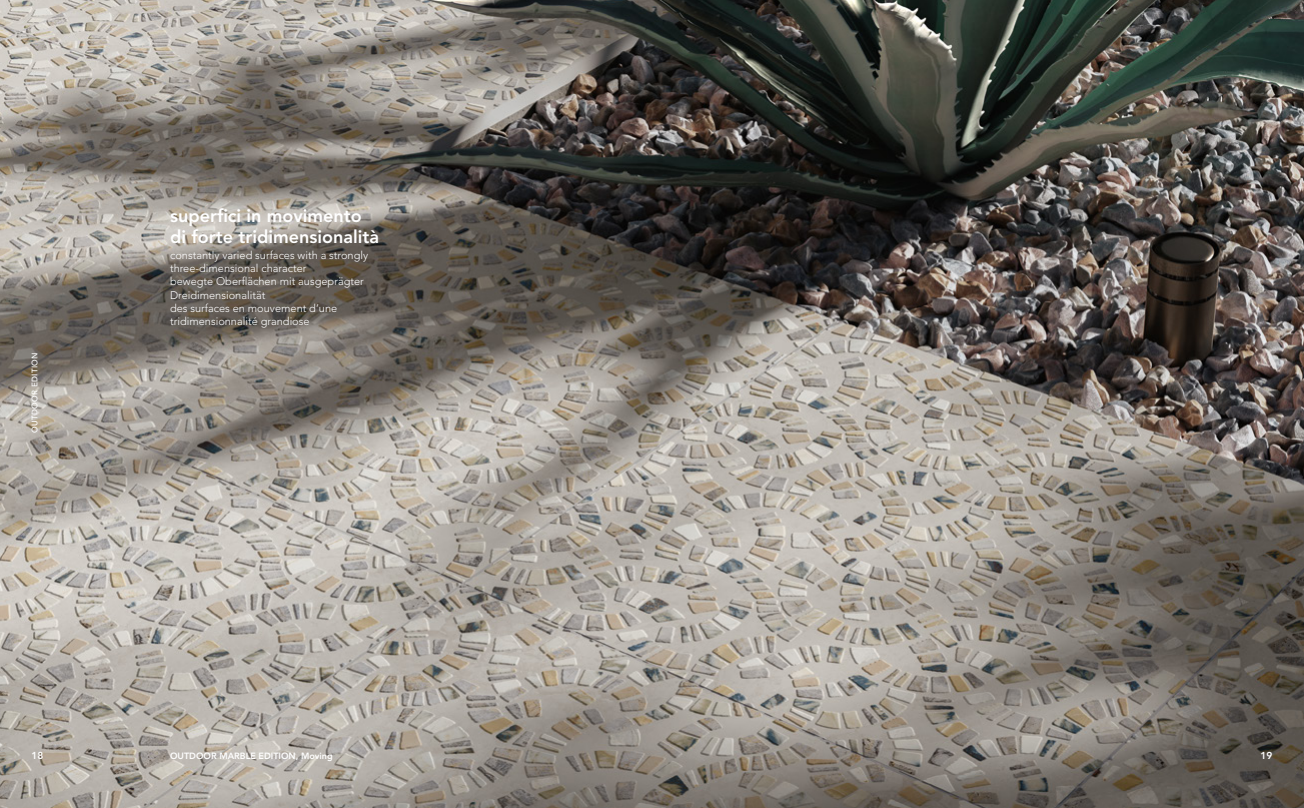
<style>
.page{position:relative;width:1304px;height:808px;background:#fff}
.page>*{position:absolute;margin:0;border:0;box-sizing:border-box;transform-origin:0 0}
.t1{font:800 18px/21px "Avenir LT Std";color:#fff}
.t2{font:300 11px/13.2px "Avenir LT Std";color:#fff}
.t3{font:800 10px "Avenir LT Std";color:#fff}
.t4{font:800 9px "Avenir LT Std";color:#fff}
.t5{font:500 8px "Avenir LT Std";letter-spacing:.035em;color:#fff}
</style>
<div class="page">
<img style="left:0;top:0;width:1304px;height:808px">
<p class="t5" style="left:30px;top:433px;width:81px;rotate:-90deg">OUTDOOR EDITION</p>
<h1 class="t1" style="left:170px;top:205px;width:211px">superfici in movimento di forte tridimensionalità</h1>
<p class="t2" style="left:170px;top:249px;width:200px">constantly varied surfaces with a strongly three-dimensional character<br>bewegte Oberflächen mit ausgeprägter Dreidimensionalität<br>des surfaces en mouvement d’une tridimensionnalité grandiose</p>
<p class="t3" style="left:31px;top:749px;width:14px">18</p>
<p class="t4" style="left:170px;top:750px;width:164px">OUTDOOR MARBLE EDITION, Moving</p>
<p class="t3" style="left:1260px;top:749px;width:14px">19</p>
</div>
